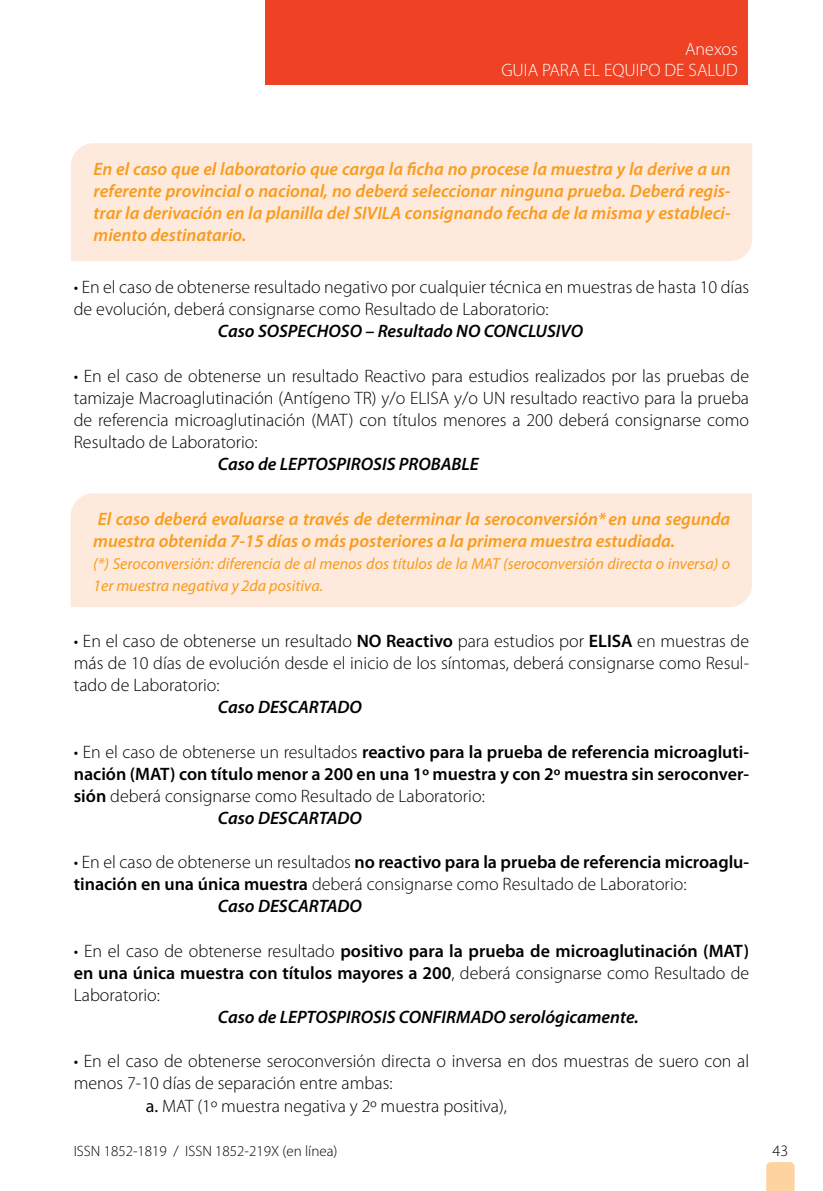
<style>
.page{position:relative;width:823px;height:1191px;background:#fff}
.page>*{position:absolute;margin:0;border:0;box-sizing:border-box;transform-origin:0 0}
.t1{font:300 18px/22.2px "Myriad Pro";color:#000;text-align:justify}
.t2{font:600 18px/22.2px "Myriad Pro";color:#000;text-align:justify}
.t3{font:italic 600 18px/22px "Myriad Pro";color:#f99b1c;text-align:justify}
.t4{font:italic 600 18px "Myriad Pro";color:#000}
.t5{font:300 18px/21.6px "Myriad Pro";color:#fff;text-align:right}
.t6{font:italic 16px/22px "Myriad Pro";color:#f99b1c}
.t7{font:300 16px "Myriad Pro";color:#000}
.t8{font:300 15px "Myriad Pro";color:#000}
.s1{font-weight:600}
.s2{font-weight:300}
.s3{font-weight:400}
</style>
<div class="page">
<svg style="left:766px;top:1162px;width:28px;height:29px"></svg>
<div style="left:265px;top:0;width:482px;height:85px;background:#ef4123"></div>
<div style="left:71px;top:143px;width:681px;height:118px;background:#fee9dd"></div>
<div style="left:70px;top:493px;width:681px;height:114px;background:#fee9dd"></div>
<p class="t5" style="left:501px;top:38px;width:238px">Anexos<br>GUIA PARA EL EQUIPO DE SALUD</p>
<p class="t3" style="left:94px;top:158px;width:638px">En el caso que el laboratorio que carga la ficha no procese la muestra y la derive a un referente provincial o nacional, no deberá seleccionar ninguna prueba. Deberá regis&shy;trar la derivación en la planilla del SIVILA consignando fecha de la misma y estableci&shy;miento destinatario.</p>
<p class="t1" style="left:74px;top:276px;width:676px">• En el caso de obtenerse resultado negativo por cualquier técnica en muestras de hasta 10 días de evolución, deberá consignarse como Resultado de Laboratorio:</p>
<p class="t4" style="left:218px;top:321px;width:366px">Caso SOSPECHOSO – Resultado NO CONCLUSIVO</p>
<p class="t1" style="left:74px;top:365px;width:676px">• En el caso de obtenerse un resultado Reactivo para estudios realizados por las pruebas de tamizaje Macroaglutinación (Antígeno TR) y/o ELISA y/o UN resultado reactivo para la prueba de referencia microaglutinación (MAT) con títulos menores a 200 deberá consignarse como Resultado de Laboratorio:</p>
<p class="t4" style="left:218px;top:454px;width:262px">Caso de LEPTOSPIROSIS PROBABLE</p>
<p class="t3" style="left:93px;top:508px;width:638px">El caso deberá evaluarse a través de determinar la seroconversión* en una segunda muestra obtenida 7-15 días o más posteriores a la primera muestra estudiada.</p>
<p class="t6" style="left:93px;top:553px;width:638px">(*) Seroconversión: diferencia de al menos dos títulos de la MAT (seroconversión directa o inversa) o<br>1er muestra negativa y 2da positiva.</p>
<p class="t1" style="left:74px;top:630px;width:676px">• En el caso de obtenerse un resultado <span class="s1">NO Reactivo</span> para estudios por <span class="s1">ELISA</span> en muestras de más de 10 días de evolución desde el inicio de los síntomas, deberá consignarse como Resul&shy;tado de Laboratorio:</p>
<p class="t4" style="left:218px;top:697px;width:145px">Caso DESCARTADO</p>
<p class="t2" style="left:74px;top:741px;width:676px"><span class="s2">• En el caso de obtenerse un resultados</span> reactivo para la prueba de referencia microagluti-</p>
<p class="t2" style="left:74px;top:763px;width:676px">nación (MAT) con título menor a 200 en una 1º muestra y con 2º muestra sin seroconver-</p>
<p class="t1" style="left:74px;top:785px;width:412px"><span class="s1">sión</span> deberá consignarse como Resultado de Laboratorio:</p>
<p class="t4" style="left:218px;top:808px;width:145px">Caso DESCARTADO</p>
<p class="t2" style="left:74px;top:851px;width:676px"><span class="s2">• En el caso de obtenerse un resultados</span> no reactivo para la prueba de referencia microaglu-</p>
<p class="t1" style="left:74px;top:873px;width:614px"><span class="s1">tinación en una única muestra</span> deberá consignarse como Resultado de Laboratorio:</p>
<p class="t4" style="left:218px;top:896px;width:145px">Caso DESCARTADO</p>
<p class="t2" style="left:74px;top:939px;width:676px"><span class="s2">• En el caso de obtenerse resultado</span> positivo para la prueba de microaglutinación (MAT) en una única muestra con títulos mayores a 200<span class="s2">, deberá consignarse como Resultado de Laboratorio:</span></p>
<p class="t4" style="left:218px;top:1007px;width:422px">Caso de LEPTOSPIROSIS CONFIRMADO serológicamente.</p>
<p class="t1" style="left:74px;top:1050px;width:676px">• En el caso de obtenerse seroconversión directa o inversa en dos muestras de suero con al</p>
<p class="t1" style="left:74px;top:1072px;width:320px">menos 7-10 días de separación entre ambas:</p>
<p class="t1" style="left:146px;top:1094px;width:362px"><span class="s3">a.</span> MAT (1º muestra negativa y 2º muestra positiva),</p>
<p class="t8" style="left:74px;top:1143px;width:265px">ISSN 1852-1819 / ISSN 1852-219X (en línea)</p>
<p class="t7" style="left:772px;top:1141px;width:17px">43</p>
</div>
